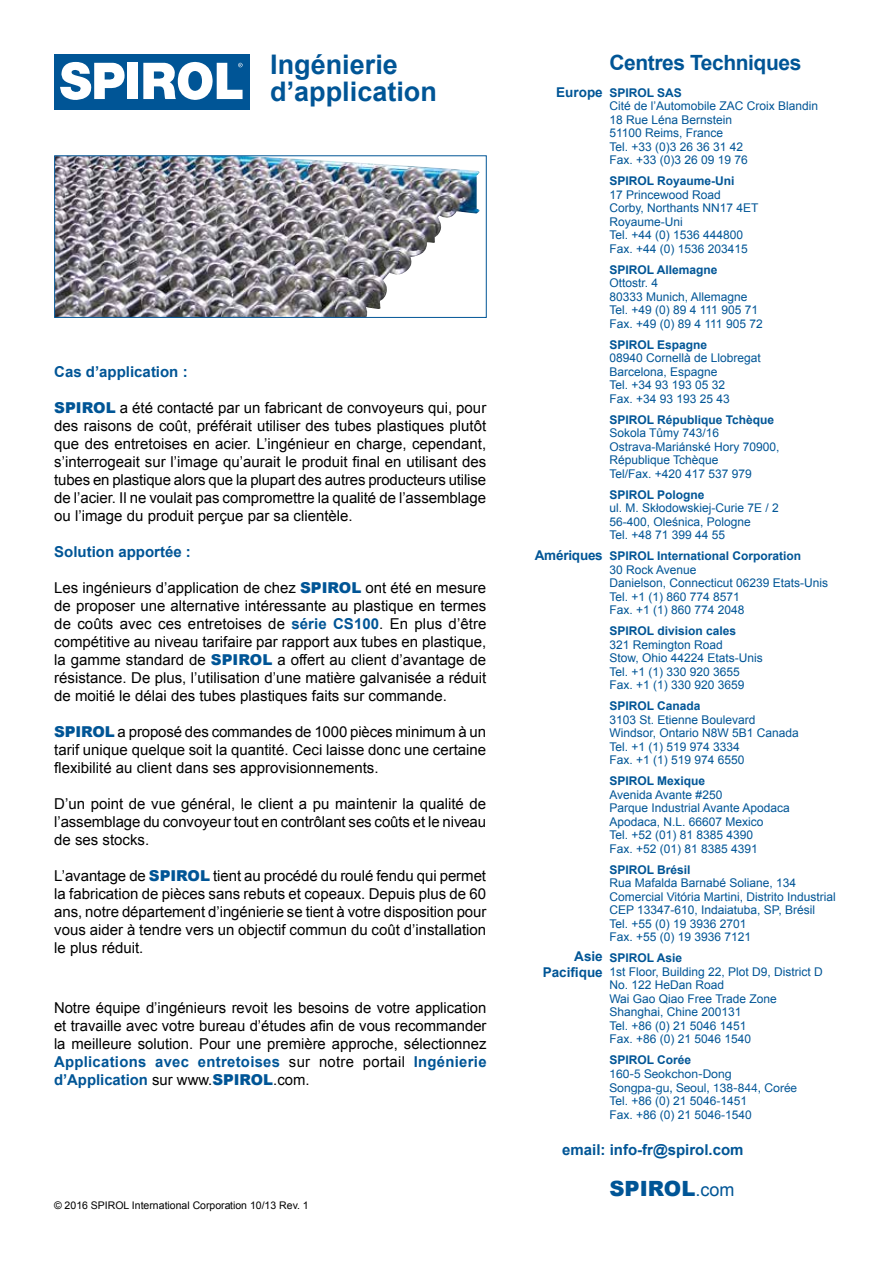
<style>
.page{position:relative;width:893px;height:1263px;background:#fff}
.page>*{position:absolute;margin:0;border:0;box-sizing:border-box;transform-origin:0 0}
.t1{font:700 27px/27px "Arial";color:#005596}
.t2{font:700 21px "Arial";letter-spacing:-.02em;color:#005596}
.t3{font:900 21px "Arial";color:#005596}
.t4{font:15px/18px "Arial";color:#000;text-align:justify}
.t5{font:700 15px "Arial";color:#005596}
.t6{font:700 13.5px/16.2px "Arial";color:#005596;text-align:right}
.t7{font:12px/13.5px "Arial";color:#005596}
.t8{font:700 12px "Arial";color:#005596}
.t9{font:12px/13.5px "Helvetica Neue";color:#005596}
.t10{font:10.5px "Arial";color:#000}
.s1{font-weight:900;color:#005596}
.s2{font-weight:700;color:#005596}
.s3{font-weight:700}
.s4{font-family:"Helvetica"}
.s5{font-weight:400;font-size:18px}
</style>
<div class="page">
<div style="left:54px;top:54px;width:196px;height:55px;background:#005596"></div>
<div style="left:128px;top:63px;width:10px;height:36px;background:#fff"></div>
<svg style="left:60px;top:62px;width:65px;height:38px"></svg>
<svg style="left:143px;top:61px;width:100px;height:39px"></svg>
<img style="left:56px;top:158px;width:424px;height:158px">
<div style="left:54px;top:156px;width:432px;height:162px;border:1px solid #005596"></div>
<h1 class="t1" style="left:270px;top:51px;width:168px">Ingénierie d’application</h1>
<p class="t5" style="left:54px;top:362px;width:135px">Cas d’application :</p>
<p class="t4" style="left:54px;top:399px;width:434px"><span class="s1">SPIROL</span> a été contacté par un fabricant de convoyeurs qui, pour des raisons de coût, préférait utiliser des tubes plastiques plutôt que des entretoises en acier. L’ingénieur en charge, cependant, s’interrogeait sur l’image qu’aurait le produit final en utilisant des tubes en plastique alors que la plupart des autres producteurs utilise de l’acier. Il ne voulait pas compromettre la qualité de l’assemblage ou l’image du produit perçue par sa clientèle.</p>
<p class="t5" style="left:54px;top:542px;width:138px">Solution apportée :</p>
<p class="t4" style="left:54px;top:579px;width:434px">Les ingénieurs d’application de chez <span class="s1">SPIROL</span> ont été en mesure de proposer une alternative intéressante au plastique en termes de coûts avec ces entretoises de <span class="s2">série CS100</span>. En plus d’être compétitive au niveau tarifaire par rapport aux tubes en plastique, la gamme standard de <span class="s1">SPIROL</span> a offert au client d’avantage de résistance. De plus, l’utilisation d’une matière galvanisée a réduit de moitié le délai des tubes plastiques faits sur commande.</p>
<p class="t4" style="left:54px;top:723px;width:433px"><span class="s1">SPIROL</span> a proposé des commandes de 1000 pièces minimum à un tarif unique quelque soit la quantité. Ceci laisse donc une certaine flexibilité au client dans ses approvisionnements.</p>
<p class="t4" style="left:54px;top:795px;width:433px">D’un point de vue général, le client a pu maintenir la qualité de l’assemblage du convoyeur tout en contrôlant ses coûts et le niveau de ses stocks.</p>
<p class="t4" style="left:54px;top:867px;width:434px">L’avantage de <span class="s1">SPIROL</span> tient au procédé du roulé fendu qui permet la fabrication de pièces sans rebuts et copeaux. Depuis plus de 60 ans, notre département d’ingénierie se tient à votre disposition pour vous aider à tendre vers un objectif commun du coût d’installation le plus réduit.</p>
<p class="t4" style="left:54px;top:999px;width:434px">Notre équipe d’ingénieurs revoit les besoins de votre application et travaille avec votre bureau d’études afin de vous recommander la meilleure solution. Pour une première approche, sélectionnez <span class="s2">Applications avec entretoises</span> sur notre portail <span class="s2">Ingénierie d’Application</span> sur www.<span class="s1">SPIROL</span>.com.</p>
<p class="t10" style="left:54px;top:1198px;width:256px">© 2016 SPIROL International Corporation 10/13 Rev. 1</p>
<h2 class="t2" style="left:609px;top:49px;width:194px">Centres Techniques</h2>
<p class="t6" style="left:556px;top:85px;width:48px">Europe</p>
<p class="t8" style="left:609px;top:85px;width:74px">SPIROL SAS</p>
<p class="t7" style="left:609px;top:100px;width:210px">Cité de l’Automobile ZAC Croix Blandin<br>18 Rue Léna Bernstein<br>51100 Reims, France<br>Tel. +33 (0)3 26 36 31 42<br>Fax. +33 (0)3 26 09 19 76</p>
<p class="t8" style="left:609px;top:173px;width:127px">SPIROL Royaume-Uni</p>
<p class="t7" style="left:609px;top:188px;width:151px">17 Princewood Road<br>Corby, Northants NN17 4ET<br>Royaume-Uni<br>Tel. +44 (0) 1536 444800<br>Fax. +44 (0) 1536 203415</p>
<p class="t8" style="left:609px;top:262px;width:110px">SPIROL Allemagne</p>
<p class="t7" style="left:609px;top:277px;width:155px">Ottostr. 4<br>80333 Munich, Allemagne<br>Tel. +49 (0) 89 4 111 905 71<br>Fax. +49 (0) 89 4 111 905 72</p>
<p class="t8" style="left:609px;top:337px;width:99px">SPIROL Espagne</p>
<p class="t7" style="left:609px;top:352px;width:153px">08940 Cornellà de Llobregat<br>Barcelona, Espagne<br>Tel. +34 93 193 05 32<br>Fax. +34 93 193 25 43</p>
<p class="t7" style="left:609px;top:413px;width:172px"><span class="s3">SPIROL République Tchèque<br></span>Sokola T<span class="s4">ů</span>my 743/16<br>Ostrava-Mariánské Hory 70900,<br>République Tchèque<br>Tel/Fax. +420 417 537 979</p>
<p class="t8" style="left:609px;top:487px;width:97px">SPIROL Pologne</p>
<p class="t7" style="left:609px;top:502px;width:171px">ul. M. Skłodowskiej-Curie 7E / 2<br>56-400, Oleśnica, Pologne<br>Tel. +48 71 399 44 55</p>
<p class="t8" style="left:609px;top:548px;width:193px">SPIROL International Corporation</p>
<p class="t7" style="left:609px;top:563px;width:220px">30 Rock Avenue<br>Danielson, Connecticut 06239 Etats-Unis<br>Tel. +1 (1) 860 774 8571<br>Fax. +1 (1) 860 774 2048</p>
<p class="t8" style="left:609px;top:623px;width:128px">SPIROL division cales</p>
<p class="t7" style="left:609px;top:638px;width:155px">321 Remington Road<br>Stow, Ohio 44224 Etats-Unis<br>Tel. +1 (1) 330 920 3655<br>Fax. +1 (1) 330 920 3659</p>
<p class="t8" style="left:609px;top:698px;width:93px">SPIROL Canada</p>
<p class="t7" style="left:609px;top:713px;width:191px">3103 St. Etienne Boulevard<br>Windsor, Ontario N8W 5B1 Canada<br>Tel. +1 (1) 519 974 3334<br>Fax. +1 (1) 519 974 6550</p>
<p class="t8" style="left:609px;top:773px;width:97px">SPIROL Mexique</p>
<p class="t7" style="left:609px;top:788px;width:182px">Avenida Avante #250<br>Parque Industrial Avante Apodaca<br>Apodaca, N.L. 66607 Mexico<br>Tel. +52 (01) 81 8385 4390<br>Fax. +52 (01) 81 8385 4391</p>
<p class="t8" style="left:609px;top:862px;width:83px">SPIROL Brésil</p>
<p class="t7" style="left:609px;top:877px;width:228px">Rua Mafalda Barnabé Soliane, 134<br>Comercial Vitória Martini, Distrito Industrial CEP 13347-610, Indaiatuba, SP, Brésil Tel. +55 (0) 19 3936 2701<br>Fax. +55 (0) 19 3936 7121</p>
<p class="t8" style="left:609px;top:950px;width:74px">SPIROL Asie</p>
<p class="t7" style="left:609px;top:965px;width:215px">1st Floor, Building 22, Plot D9, District D<br>No. 122 HeDan Road<br>Wai Gao Qiao Free Trade Zone<br>Shanghai, Chine 200131<br>Tel. +86 (0) 21 5046 1451<br>Fax. +86 (0) 21 5046 1540</p>
<p class="t8" style="left:609px;top:1052px;width:83px">SPIROL Corée</p>
<p class="t9" style="left:609px;top:1068px;width:189px">160-5 Seokchon-Dong<br>Songpa-gu, Seoul, 138-844, Corée</p>
<p class="t7" style="left:609px;top:1094px;width:144px">Tel. +86 (0) 21 5046-1451<br>Fax. +86 (0) 21 5046-1540</p>
<p class="t5" style="left:562px;top:1140px;width:183px">email: info-fr@spirol.com</p>
<p class="t6" style="left:535px;top:547px;width:70px">Amériques</p>
<p class="t6" style="left:543px;top:949px;width:62px">Asie<br>Pacifique</p>
<h2 class="t3" style="left:609px;top:1173px;width:126px">SPIROL<span class="s5">.com</span></h2>
</div>
